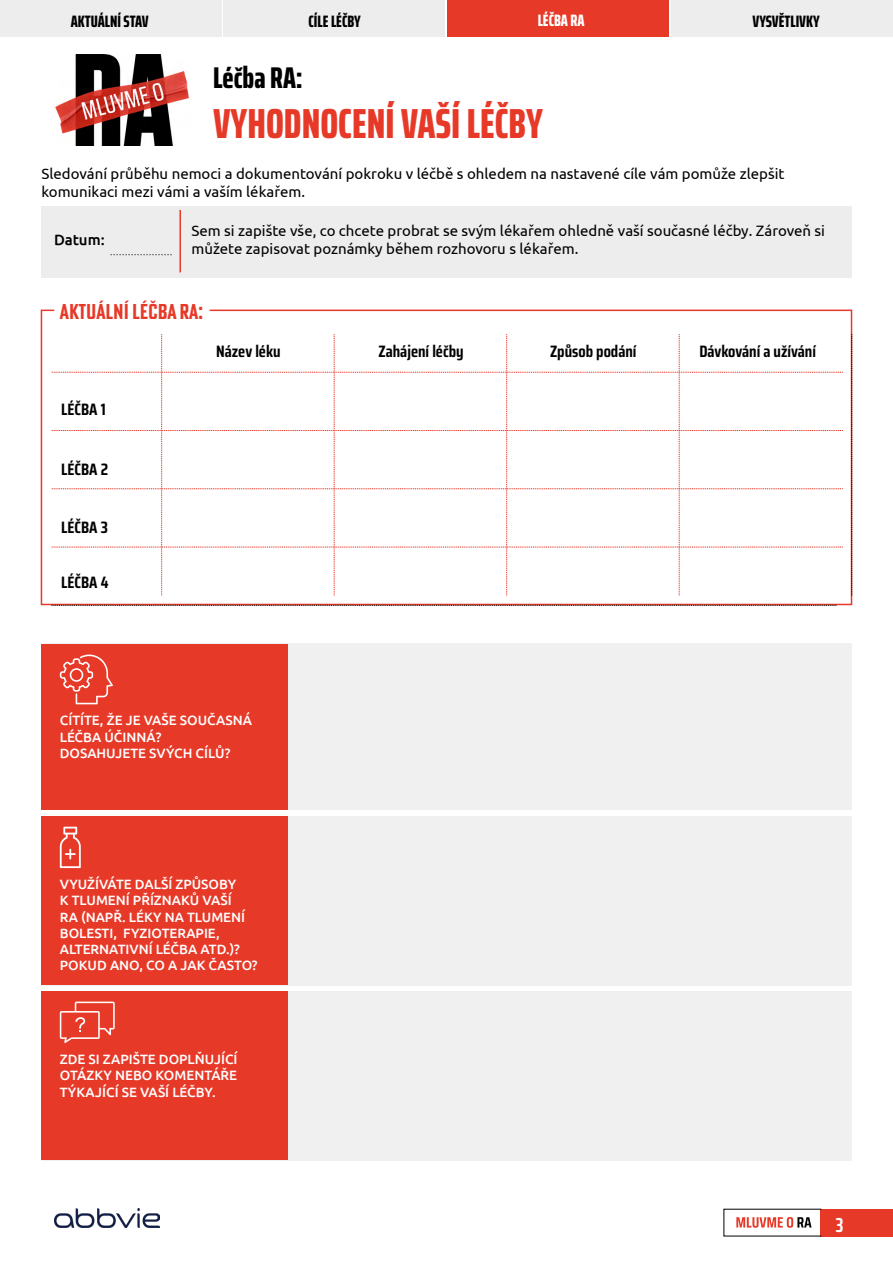
<style>
.page{position:relative;width:893px;height:1263px;background:#fff}
.page>*{position:absolute;margin:0;border:0;box-sizing:border-box;transform-origin:0 0}
.t1{font:800 extra-condensed 42px "Saira";color:#e73928}
.t2{font:800 extra-condensed 30px "Saira";color:#000}
.t3{font:700 21px "Poster Gothic Ex Cond ATF";color:#e73928}
.t4{font:700 extra-condensed 20.25px "Saira";color:#fff}
.t5{font:700 16.5px "Saira Condensed";color:#000}
.t6{font:800 extra-condensed 16.5px "Saira";color:#000}
.t7{font:800 extra-condensed 16.5px "Saira";color:#fff}
.t8{font:15px/18px "Ubuntu";color:#000}
.t9{font:500 15px "Ubuntu";color:#000}
.t10{font:500 13.5px/16.2px "Ubuntu";color:#fff}
</style>
<div class="page">
<div style="left:0;top:0;width:221px;height:37px;background:#eeedee"></div>
<div style="left:224px;top:0;width:221px;height:37px;background:#eeedee"></div>
<div style="left:672px;top:0;width:221px;height:37px;background:#eeedee"></div>
<div style="left:448px;top:0;width:221px;height:37px;background:#e73928"></div>
<div style="left:821px;top:1209px;width:72px;height:27px;background:#e73928"></div>
<img style="left:54px;top:1209px;width:105px;height:18px">
<img style="left:55px;top:54px;width:134px;height:91px">
<div style="left:41px;top:207px;width:810px;height:71px;background:#eeedee"></div>
<hr style="left:179px;top:210px;width:2px;height:62px;background:#e73928">
<svg style="left:110px;top:254px;width:62px;height:1px"></svg>
<div style="left:41px;top:644px;width:810px;height:166px;background:#f0f0f0"></div>
<div style="left:41px;top:816px;width:810px;height:169px;background:#f0f0f0"></div>
<div style="left:41px;top:991px;width:810px;height:169px;background:#f0f0f0"></div>
<svg style="left:40px;top:309px;width:813px;height:297px"></svg>
<div style="left:41px;top:644px;width:247px;height:166px;background:#e73928"></div>
<div style="left:41px;top:816px;width:247px;height:169px;background:#e73928"></div>
<div style="left:41px;top:991px;width:247px;height:169px;background:#e73928"></div>
<svg style="left:51px;top:605px;width:785px;height:1px"></svg>
<svg style="left:51px;top:334px;width:792px;height:261px"></svg>
<svg style="left:851px;top:334px;width:1px;height:261px"></svg>
<svg style="left:60px;top:654px;width:53px;height:50px"></svg>
<svg style="left:60px;top:1001px;width:55px;height:42px"></svg>
<svg style="left:60px;top:827px;width:21px;height:41px"></svg>
<svg style="left:736px;top:1217px;width:75px;height:11px"></svg>
<p class="t6" style="left:71px;top:8px;width:79px">AKTUÁLNÍ STAV</p>
<p class="t6" style="left:309px;top:8px;width:54px">CÍLE LÉČBY</p>
<p class="t7" style="left:538px;top:8px;width:49px">LÉČBA RA</p>
<p class="t6" style="left:752px;top:8px;width:69px">VYSVĚTLIVKY</p>
<h2 class="t2" style="left:213px;top:54px;width:91px">Léčba RA:</h2>
<h1 class="t1" style="left:213px;top:91px;width:331px">VYHODNOCENÍ VAŠÍ LÉČBY</h1>
<p class="t8" style="left:41px;top:164px;width:745px">Sledování průběhu nemoci a dokumentování pokroku v léčbě s ohledem na nastavené cíle vám pomůže zlepšit komunikaci mezi vámi a vaším lékařem.</p>
<p class="t9" style="left:54px;top:230px;width:52px">Datum:</p>
<p class="t8" style="left:191px;top:222px;width:635px">Sem si zapište vše, co chcete probrat se svým lékařem ohledně vaší současné léčby. Zároveň si můžete zapisovat poznámky během rozhovoru s lékařem.</p>
<h3 class="t3" style="left:60px;top:298px;width:145px">AKTUÁLNÍ LÉČBA RA:</h3>
<p class="t5" style="left:216px;top:338px;width:66px">Název léku</p>
<p class="t5" style="left:61px;top:396px;width:46px">LÉČBA 1</p>
<p class="t5" style="left:61px;top:456px;width:48px">LÉČBA 2</p>
<p class="t5" style="left:61px;top:514px;width:48px">LÉČBA 3</p>
<p class="t5" style="left:61px;top:569px;width:49px">LÉČBA 4</p>
<p class="t5" style="left:378px;top:338px;width:87px">Zahájení léčby</p>
<p class="t5" style="left:550px;top:338px;width:88px">Způsob podání</p>
<p class="t5" style="left:699px;top:338px;width:118px">Dávkování a užívání</p>
<p class="t10" style="left:60px;top:712px;width:194px">CÍTÍTE, ŽE JE VAŠE SOUČASNÁ<br>LÉČBA ÚČINNÁ?<br>DOSAHUJETE SVÝCH CÍLŮ?</p>
<p class="t10" style="left:60px;top:876px;width:199px">VYUŽÍVÁTE DALŠÍ ZPŮSOBY<br>K TLUMENÍ PŘÍZNAKŮ VAŠÍ<br>RA (NAPŘ. LÉKY NA TLUMENÍ<br>BOLESTI, FYZIOTERAPIE,<br>ALTERNATIVNÍ LÉČBA ATD.)?<br>POKUD ANO, CO A JAK ČASTO?</p>
<p class="t10" style="left:60px;top:1051px;width:179px;text-align:justify">ZDE SI ZAPIŠTE DOPLŇUJÍCÍ OTÁZKY NEBO KOMENTÁŘE TÝKAJÍCÍ SE VAŠÍ LÉČBY.</p>
<h3 class="t4" style="left:836px;top:1209px;width:9px">3</h3>
</div>
